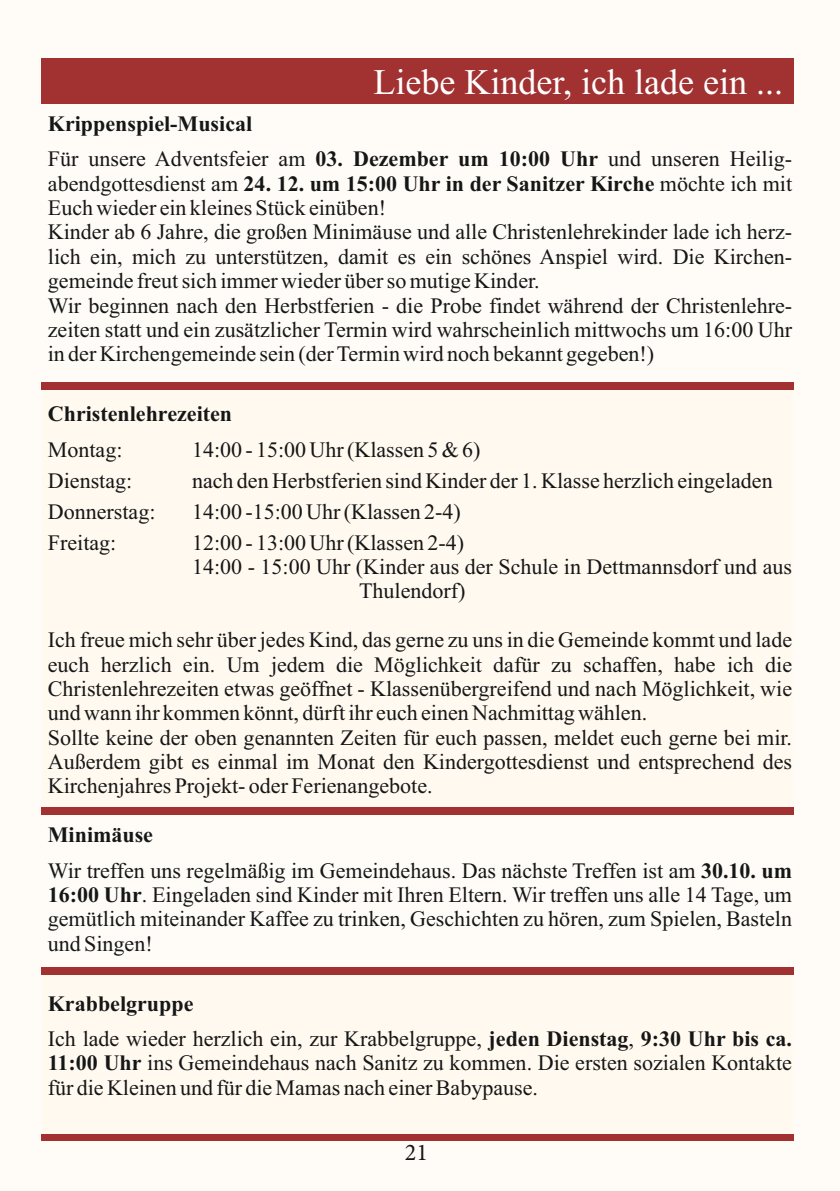
<style>
.page{position:relative;width:840px;height:1191px;background:#fff}
.page>*{position:absolute;margin:0;border:0;box-sizing:border-box;transform-origin:0 0}
.t1{font:36px "Times New Roman";color:#fff}
.t2{font:24px "Minion Pro";color:#151616}
.t3{font:22px/24.4px "Times New Roman";color:#151616}
.t4{font:700 22px/35.4px "Times New Roman";color:#151616}
.s1{font-weight:400}
.s2{font-weight:700}
</style>
<div class="page">
<div style="left:0;top:0;width:839px;height:1191px;background:#fffcf8"></div>
<div style="left:42px;top:974px;width:750px;height:160px;background:#fff9f0"></div>
<div style="left:42px;top:389px;width:750px;height:418px;background:#fff9f0"></div>
<div style="left:42px;top:1134px;width:751px;height:6px;background:#a23232"></div>
<div style="left:42px;top:58px;width:751px;height:45px;background:#a23232"></div>
<div style="left:42px;top:382px;width:751px;height:7px;background:#a23232"></div>
<div style="left:42px;top:967px;width:751px;height:7px;background:#a23232"></div>
<div style="left:42px;top:807px;width:751px;height:7px;background:#a23232"></div>
<h1 class="t1" style="left:373px;top:56px;width:411px">Liebe Kinder, ich lade ein ...</h1>
<p class="t4" style="left:48px;top:105px;width:745px">Krippenspiel-Musical<br><span class="s1">Für unsere Adventsfeier am</span> 03. Dezember um 10:00 Uhr <span class="s1">und unseren Heilig-</span></p>
<p class="t3" style="left:48px;top:170px;width:745px">abendgottesdienst am <span class="s2">24. 12. um 15:00 Uhr in der Sanitzer Kirche</span> möchte ich mit Euch wieder ein kleines Stück einüben!<br>Kinder ab 6 Jahre, die großen Minimäuse und alle Christenlehrekinder lade ich herz&shy;lich ein, mich zu unterstützen, damit es ein schönes Anspiel wird. Die Kirchen&shy;gemeinde freut sich immer wieder über so mutige Kinder.<br>Wir beginnen nach den Herbstferien - die Probe findet während der Christenlehre&shy;zeiten statt und ein zusätzlicher Termin wird wahrscheinlich mittwochs um 16:00 Uhr in der Kirchengemeinde sein (der Termin wird noch bekannt gegeben!)</p>
<p class="t4" style="left:48px;top:395px;width:186px">Christenlehrezeiten</p>
<p class="t3" style="left:48px;top:436px;width:76px">Montag:</p>
<p class="t3" style="left:192px;top:436px;width:290px">14:00 - 15:00 Uhr (Klassen 5 &amp; 6)</p>
<p class="t3" style="left:48px;top:467px;width:86px">Dienstag:</p>
<p class="t3" style="left:192px;top:467px;width:582px">nach den Herbstferien sind Kinder der 1. Klasse herzlich eingeladen</p>
<p class="t3" style="left:48px;top:498px;width:109px">Donnerstag:</p>
<p class="t3" style="left:192px;top:498px;width:270px">14:00 -15:00 Uhr (Klassen 2-4)</p>
<p class="t3" style="left:48px;top:529px;width:70px">Freitag:</p>
<p class="t3" style="left:192px;top:529px;width:273px">12:00 - 13:00 Uhr (Klassen 2-4)</p>
<p class="t3" style="left:192px;top:554px;width:601px">14:00 - 15:00 Uhr (Kinder aus der Schule in Dettmannsdorf und aus</p>
<p class="t3" style="left:359px;top:578px;width:108px">Thulendorf)</p>
<p class="t3" style="left:48px;top:627px;width:745px">Ich freue mich sehr über jedes Kind, das gerne zu uns in die Gemeinde kommt und lade euch herzlich ein. Um jedem die Möglichkeit dafür zu schaffen, habe ich die Christenlehrezeiten etwas geöffnet - Klassenübergreifend und nach Möglichkeit, wie und wann ihr kommen könnt, dürft ihr euch einen Nachmittag wählen.<br>Sollte keine der oben genannten Zeiten für euch passen, meldet euch gerne bei mir.<br>Außerdem gibt es einmal im Monat den Kindergottesdienst und entsprechend des Kirchenjahres Projekt- oder Ferienangebote.</p>
<p class="t3" style="left:48px;top:816px;width:745px;line-height:35.4px"><span class="s2">Minimäuse<br></span>Wir treffen uns regelmäßig im Gemeindehaus. Das nächste Treffen ist am <span class="s2">30.10. um</span></p>
<p class="t3" style="left:48px;top:881px;width:745px;text-align:justify"><span class="s2">16:00 Uhr</span>. Eingeladen sind Kinder mit Ihren Eltern. Wir treffen uns alle 14 Tage, um gemütlich miteinander Kaffee zu trinken, Geschichten zu hören, zum Spielen, Basteln und Singen!</p>
<p class="t3" style="left:48px;top:984px;width:745px;line-height:35.4px"><span class="s2">Krabbelgruppe<br></span>Ich lade wieder herzlich ein, zur Krabbelgruppe, <span class="s2">jeden Dienstag</span>, <span class="s2">9:30 Uhr bis ca.</span></p>
<p class="t3" style="left:48px;top:1050px;width:745px"><span class="s2">11:00 Uhr</span> ins Gemeindehaus nach Sanitz zu kommen. Die ersten sozialen Kontakte für die Kleinen und für die Mamas nach einer Babypause.</p>
<p class="t2" style="left:405px;top:1136px;width:25px">21</p>
</div>
